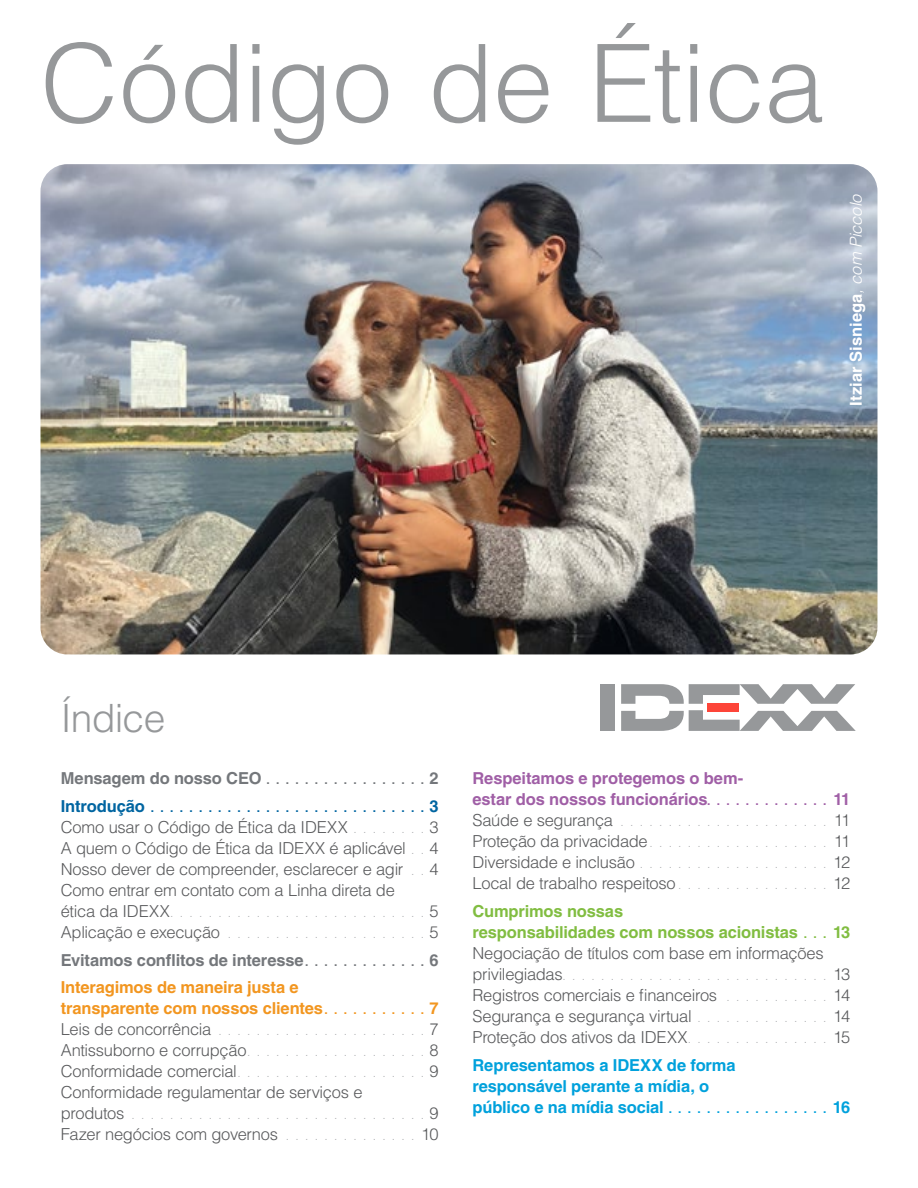
<style>
.page{position:relative;width:918px;height:1188px;background:#fff}
.page>*{position:absolute;margin:0;border:0;box-sizing:border-box;transform-origin:0 0}
.t1{font:300 108px "Helvetica";letter-spacing:-.005em;color:#96989a}
.t2{font:300 39px "Helvetica";letter-spacing:-.02em;color:#96989a}
.t3{font:300 16.5px/21px "Helvetica";letter-spacing:-.02em;color:#58595b;text-align:right}
.t4{font:700 16.5px/27.8px "Helvetica";letter-spacing:-.01em;color:#74777b;text-align:justify}
.t5{font:700 16.5px/21px "Helvetica";letter-spacing:-.01em;color:#a05fa6}
.t6{font:700 16.5px/21px "Helvetica";letter-spacing:-.01em;color:#00a1dc}
.t7{font:700 16.5px/21px "Helvetica";letter-spacing:-.01em;color:#f29620}
.t8{font:700 16.5px/21px "Helvetica";letter-spacing:-.01em;color:#81bd41}
.t9{font:700 16.5px "Helvetica";letter-spacing:.005em;color:#fff}
.t10{font:700 16.5px "Helvetica";letter-spacing:-.01em;color:#0065a1}
.t11{font:300 12px "Helvetica";color:#a7a9ac}
.s1{font-weight:300;font-style:italic}
.s2{font-size:16.5px;color:#58595b}
.s3{font-weight:300;color:#58595b}
.s4{font-size:12px}
.s5{color:#f29620}
.s6{font-size:12px;color:#a7a9ac}
</style>
<div class="page">
<img style="left:40px;top:164px;width:838px;height:490px">
<div style="left:600px;top:684px;width:15px;height:47px;background:#96989a"></div>
<div style="left:708px;top:703px;width:31px;height:8px;background:#fd4539"></div>
<svg style="left:621px;top:710px;width:235px;height:21px"></svg>
<svg style="left:621px;top:684px;width:234px;height:20px"></svg>
<h1 class="t1" style="left:40px;top:16px;width:785px">Código de Ética</h1>
<p class="t9" style="left:846px;top:406px;width:213px;rotate:-90deg">Itziar Sisniega<span class="s1">, com Piccolo</span></p>
<h2 class="t2" style="left:61px;top:694px;width:106px">Índice</h2>
<p class="t4" style="left:61px;top:764px;width:202px">Mensagem do nosso CEO</p>
<p class="t4" style="left:430px;top:764px;width:11px">2</p>
<p class="t10" style="left:61px;top:796px;width:86px">Introdução</p>
<p class="t10" style="left:430px;top:796px;width:11px">3</p>
<p class="t3" style="left:61px;top:816px;width:289px">Como usar o Código de Ética da IDEXX</p>
<p class="t3" style="left:430px;top:816px;width:11px">3</p>
<p class="t3" style="left:61px;top:837px;width:347px">A quem o Código de Ética da IDEXX é aplicável</p>
<p class="t3" style="left:430px;top:837px;width:11px">4</p>
<p class="t3" style="left:61px;top:858px;width:344px">Nosso dever de compreender, esclarecer e agir</p>
<p class="t3" style="left:430px;top:858px;width:11px">4</p>
<p class="t3" style="left:61px;top:879px;width:336px">Como entrar em contato com a Linha direta de</p>
<p class="t11" style="left:61px;top:905px;width:379px"><span class="s2">ética da IDEXX</span> . . . . . . . . . . . . . . . . . . . . . . . . . . . <span class="s2">5</span></p>
<p class="t3" style="left:61px;top:921px;width:161px">Aplicação e execução</p>
<p class="t4" style="left:61px;top:918px;width:379px;text-indent:369px"><span class="s3">5<br></span>Evitamos conflitos de interesse <span class="s4">. . . . . . . . . . . . .</span> 6<br><span class="s5">Interagimos de maneira justa e</span></p>
<p class="t7" style="left:61px;top:998px;width:379px">transparente com nossos clientes <span class="s4">. . . . . . . . . . .</span> 7<br><span class="s3">Leis de concorrência</span></p>
<p class="t3" style="left:61px;top:1019px;width:379px;text-align:left;text-indent:369px">7<br>Antissuborno e corrupção <span class="s6">. . . . . . . . . . . . . . . . . . .</span> 8<br>Conformidade comercial <span class="s6">. . . . . . . . . . . . . . . . . . . .</span> 9<br>Conformidade regulamentar de serviços e<br>produtos</p>
<p class="t3" style="left:430px;top:1103px;width:11px">9</p>
<p class="t3" style="left:61px;top:1124px;width:219px">Fazer negócios com governos</p>
<p class="t3" style="left:421px;top:1124px;width:19px">10</p>
<p class="t5" style="left:472px;top:768px;width:380px">Respeitamos e protegemos o bem-<br>estar dos nossos funcionários <span class="s4">. . . . . . . . . . . . .</span> 11<br><span class="s3">Saúde e segurança</span></p>
<p class="t3" style="left:473px;top:809px;width:379px;text-align:justify;text-indent:361px">11<br>Proteção da privacidade <span class="s6">. . . . . . . . . . . . . . . . . . .</span> 11<br>Diversidade e inclusão</p>
<p class="t3" style="left:472px;top:851px;width:379px">12<br>Local de trabalho respeitoso <span class="s6">. . . . . . . . . . . . . . . .</span> 12</p>
<p class="t8" style="left:472px;top:900px;width:327px">Cumprimos nossas<br>responsabilidades com nossos acionistas</p>
<p class="t8" style="left:833px;top:921px;width:19px">13</p>
<p class="t3" style="left:472px;top:942px;width:353px">Negociação de títulos com base em informações</p>
<p class="t11" style="left:472px;top:968px;width:379px"><span class="s2">privilegiadas</span> . . . . . . . . . . . . . . . . . . . . . . . . . . . . <span class="s2">13</span></p>
<p class="t3" style="left:472px;top:984px;width:246px">Registros comerciais e financeiros</p>
<p class="t3" style="left:833px;top:984px;width:19px">14</p>
<p class="t3" style="left:473px;top:1005px;width:221px">Segurança e segurança virtual</p>
<p class="t3" style="left:473px;top:1005px;width:379px">14<br>Proteção dos ativos da IDEXX <span class="s6">. . . . . . . . . . . . . . .</span> 15</p>
<p class="t6" style="left:473px;top:1054px;width:265px">Representamos a IDEXX de forma responsável perante a mídia, o público e na mídia social</p>
<p class="t6" style="left:833px;top:1096px;width:19px">16</p>
</div>
